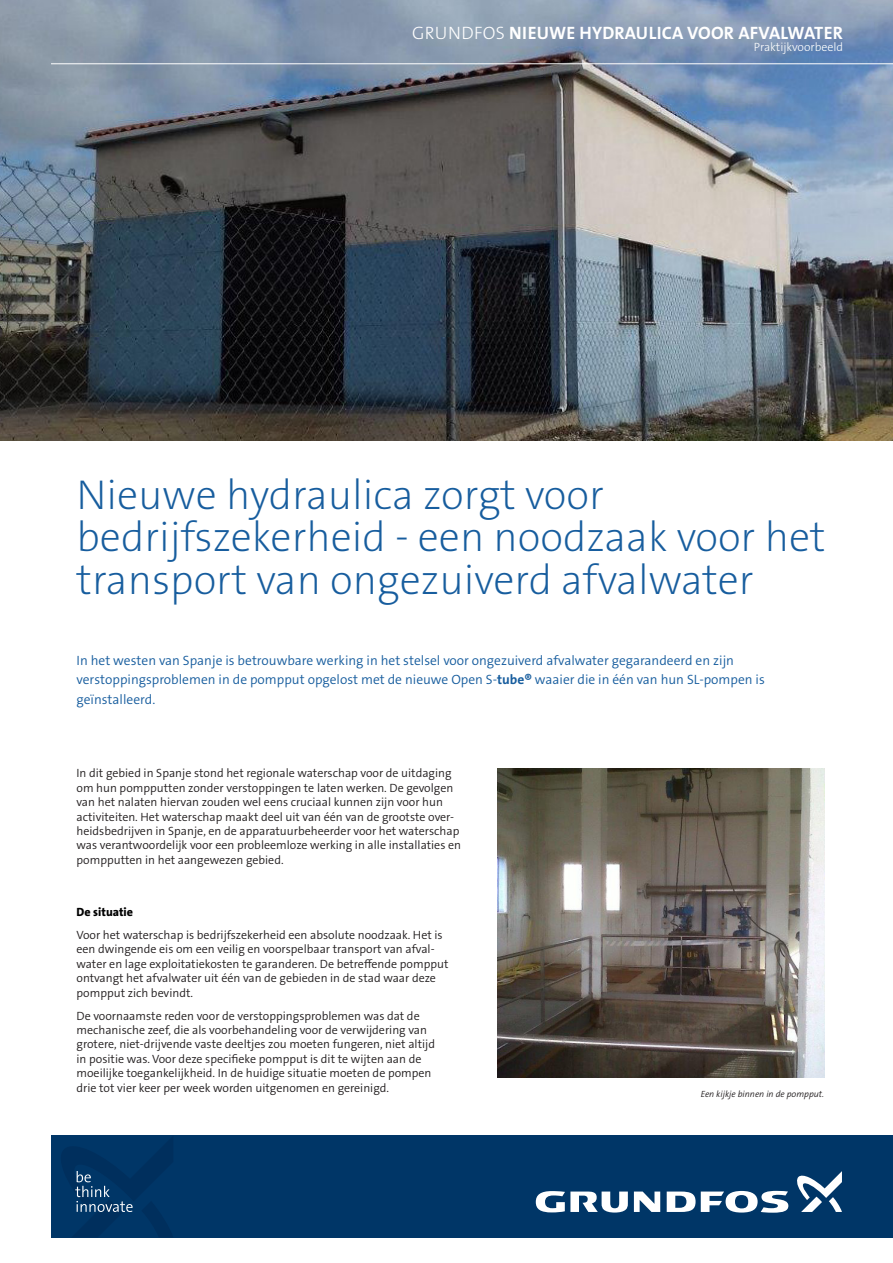
<style>
.page{position:relative;width:893px;height:1263px;background:#fff}
.page>*{position:absolute;margin:0;border:0;box-sizing:border-box;transform-origin:0 0}
.t1{font:42px/42px "Grundfos The Sans V2 OT 2 XL";color:#175d9e}
.t2{font:18px "Grundfos The Sans V2 OT 7 B";letter-spacing:.01em;color:#fff}
.t3{font:13.5px/19.5px "Grundfos The Sans V2 OT 4 SL";color:#175d9e}
.t4{font:12px/14.4px "Grundfos The Sans V2 OT 4 SL";color:#231f20}
.t5{font:12px "Grundfos The Sans V2 OT 3 L";color:#fff}
.Accesories{font:12px "Grundfos The Sans V2 OT 8 XB";color:#000}
.t6{font:9px "Grundfos The Sans V2 OT 4 SL Italic";color:#231f20}
.s1{font-family:"Grundfos The Sans V2 OT 3 L"}
.s2{font-family:"Grundfos The Sans V2 OT 7 B"}
</style>
<div class="page">
<img style="left:0;top:0;width:893px;height:441px">
<img style="left:498px;top:768px;width:327px;height:309px">
<div style="left:51px;top:1135px;width:842px;height:102px;background:#003667"></div>
<svg style="left:634px;top:1191px;width:26px;height:21px"></svg>
<svg style="left:536px;top:1191px;width:92px;height:21px"></svg>
<svg style="left:667px;top:1191px;width:121px;height:22px"></svg>
<svg style="left:797px;top:1171px;width:45px;height:41px"></svg>
<svg style="left:75px;top:1171px;width:58px;height:41px"></svg>
<hr style="left:51px;top:63px;width:842px;height:1px;background:#fff">
<p class="t2" style="left:412px;top:21px;width:432px"><span class="s1">GRUNDFOS</span> NIEUWE HYDRAULICA VOOR AFVALWATER</p>
<p class="t5" style="left:754px;top:39px;width:91px">Praktijkvoorbeeld</p>
<h1 class="t1" style="left:77px;top:475px;width:750px">Nieuwe hydraulica zorgt voor bedrijfszekerheid - een noodzaak voor het transport van ongezuiverd afvalwater</h1>
<p class="t3" style="left:77px;top:651px;width:690px">In het westen van Spanje is betrouwbare werking in het stelsel voor ongezuiverd afvalwater gegarandeerd en zijn verstoppingsproblemen in de pompput opgelost met de nieuwe Open S-<span class="s2">tube®</span> waaier die in één van hun SL-pompen is geïnstalleerd.</p>
<p class="t4" style="left:77px;top:766px;width:386px">In dit gebied in Spanje stond het regionale waterschap voor de uitdaging om hun pompputten zonder verstoppingen te laten werken. De gevolgen van het nalaten hiervan zouden wel eens cruciaal kunnen zijn voor hun activiteiten. Het waterschap maakt deel uit van één van de grootste over&shy;heidsbedrijven in Spanje, en de apparatuurbeheerder voor het waterschap was verantwoordelijk voor een probleemloze werking in alle installaties en pompputten in het aangewezen gebied.</p>
<p class="Accesories" style="left:77px;top:904px;width:58px">De situatie</p>
<p class="t4" style="left:77px;top:928px;width:373px">Voor het waterschap is bedrijfszekerheid een absolute noodzaak. Het is een dwingende eis om een veilig en voorspelbaar transport van afval&shy;water en lage exploitatiekosten te garanderen. De betreffende pompput ontvangt het afvalwater uit één van de gebieden in de stad waar deze pompput zich bevindt.</p>
<p class="t4" style="left:77px;top:1008px;width:360px">De voornaamste reden voor de verstoppingsproblemen was dat de mechanische zeef, die als voorbehandeling voor de verwijdering van grotere, niet-drijvende vaste deeltjes zou moeten fungeren, niet altijd in positie was. Voor deze specifieke pompput is dit te wijten aan de moeilijke toegankelijkheid. In de huidige situatie moeten de pompen drie tot vier keer per week worden uitgenomen en gereinigd.</p>
<p class="t6" style="left:701px;top:1088px;width:125px">Een kijkje binnen in de pompput.</p>
</div>
